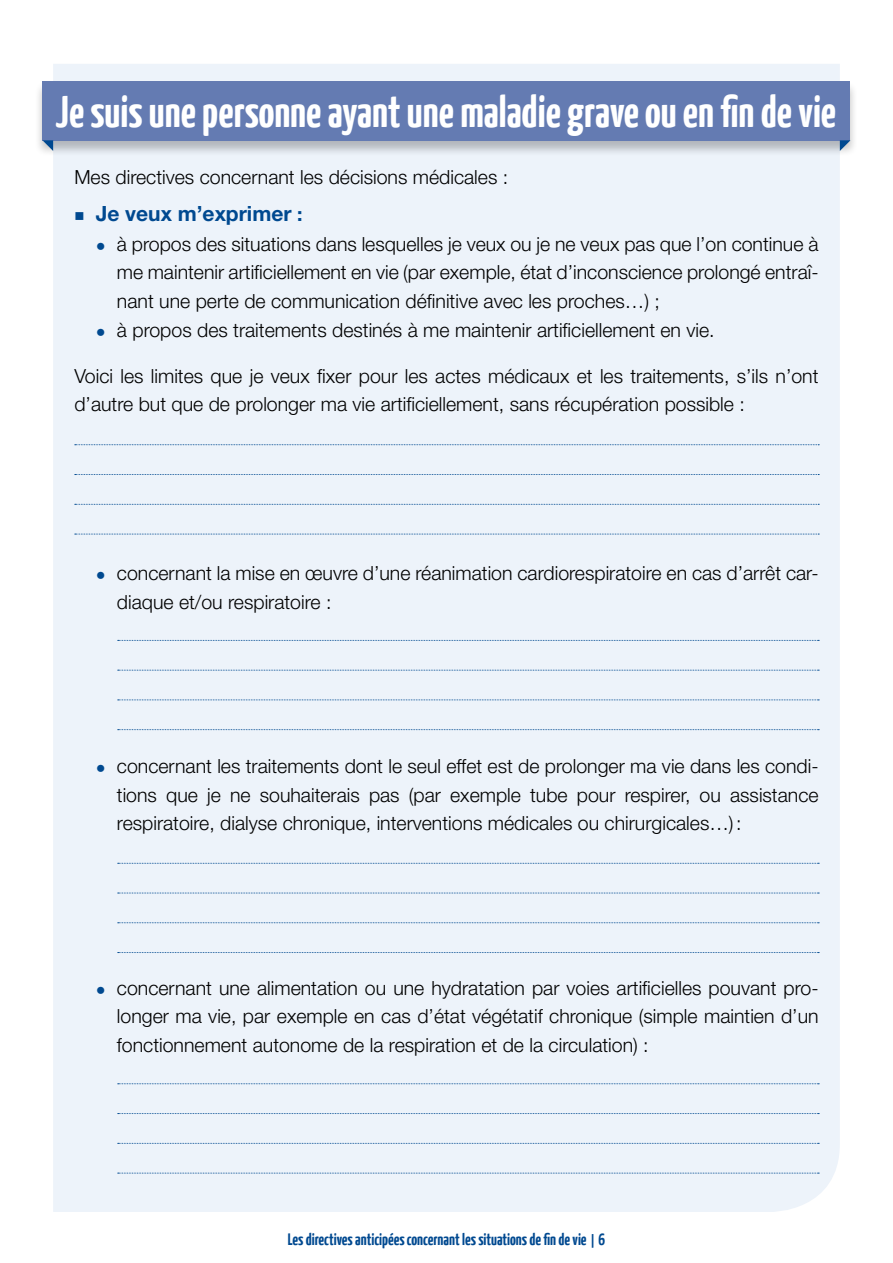
<style>
.page{position:relative;width:893px;height:1263px;background:#fff}
.page>*{position:absolute;margin:0;border:0;box-sizing:border-box;transform-origin:0 0}
.Rubrique{font:700 44.25px "Yanone Kaffeesatz";color:#fff}
.t1{font:700 21px "Helvetica Neue LT Std";color:#004990}
.texte_courant{font:300 19.5px/28.5px "Helvetica Neue LT Std";color:#000;text-align:justify}
.t2{font:700 16.5px "Yanone Kaffeesatz";color:#004990}
.s1{font-size:19.5px}
.s2{font-family:"Arial";font-weight:400;font-size:16.5px;color:#004990}
.s3{font-size:13.5px}
</style>
<div class="page">
<div style="left:53px;top:64px;width:787px;height:1148px;background:#edf3fa"></div>
<div style="left:34px;top:81px;width:825px;height:76px;background:#000;opacity:.25"></div>
<div style="left:43px;top:81px;width:807px;height:59px;background:#647bb2"></div>
<svg style="left:43px;top:140px;width:10px;height:11px"></svg>
<svg style="left:840px;top:140px;width:10px;height:11px"></svg>
<svg style="left:75px;top:534px;width:744px;height:1px"></svg>
<svg style="left:75px;top:504px;width:744px;height:1px"></svg>
<svg style="left:75px;top:474px;width:744px;height:1px"></svg>
<svg style="left:75px;top:444px;width:744px;height:1px"></svg>
<svg style="left:118px;top:729px;width:701px;height:1px"></svg>
<svg style="left:118px;top:699px;width:701px;height:1px"></svg>
<svg style="left:118px;top:670px;width:701px;height:1px"></svg>
<svg style="left:118px;top:640px;width:701px;height:1px"></svg>
<svg style="left:118px;top:952px;width:701px;height:1px"></svg>
<svg style="left:118px;top:922px;width:701px;height:1px"></svg>
<svg style="left:118px;top:893px;width:701px;height:1px"></svg>
<svg style="left:118px;top:863px;width:701px;height:1px"></svg>
<svg style="left:118px;top:1173px;width:701px;height:1px"></svg>
<svg style="left:118px;top:1143px;width:701px;height:1px"></svg>
<svg style="left:118px;top:1113px;width:701px;height:1px"></svg>
<svg style="left:118px;top:1083px;width:701px;height:1px"></svg>
<svg style="left:76px;top:212px;width:7px;height:8px"></svg>
<p class="Rubrique" style="left:55px;top:84px;width:782px">Je suis une personne ayant une maladie grave ou en fin de vie</p>
<p class="texte_courant" style="left:74px;top:162px;width:435px">Mes directives concernant les décisions médicales :</p>
<p class="t1" style="left:96px;top:201px;width:208px">Je veux m’exprimer <span class="s1">:</span></p>
<p class="texte_courant" style="left:117px;top:229px;width:703px;text-indent:-21px"><span class="s2">●</span> à propos des situations dans lesquelles je veux ou je ne veux pas que l’on continue à me maintenir artificiellement en vie (par exemple, état d’inconscience prolongé entraî&shy;nant une perte de communication définitive avec les proches…) ;</p>
<p class="texte_courant" style="left:96px;top:316px;width:620px"><span class="s2">●</span> à propos des traitements destinés à me maintenir artificiellement en vie.</p>
<p class="texte_courant" style="left:74px;top:361px;width:746px">Voici les limites que je veux fixer pour les actes médicaux et les traitements, s’ils n’ont d’autre but que de prolonger ma vie artificiellement, sans récupération possible :</p>
<p class="texte_courant" style="left:117px;top:558px;width:703px;text-indent:-21px"><span class="s2">●</span> concernant la mise en œuvre d’une réanimation cardiorespiratoire en cas d’arrêt car&shy;diaque et/ou respiratoire :</p>
<p class="texte_courant" style="left:117px;top:751px;width:703px;text-indent:-21px"><span class="s2">●</span> concernant les traitements dont le seul effet est de prolonger ma vie dans les condi&shy;tions que je ne souhaiterais pas (par exemple tube pour respirer, ou assistance respiratoire, dialyse chronique, interventions médicales ou chirurgicales…):</p>
<p class="texte_courant" style="left:117px;top:973px;width:703px;text-indent:-21px"><span class="s2">●</span> concernant une alimentation ou une hydratation par voies artificielles pouvant pro&shy;longer ma vie, par exemple en cas d’état végétatif chronique (simple maintien d’un fonctionnement autonome de la respiration et de la circulation) :</p>
<p class="t2" style="left:288px;top:1229px;width:319px">Les directives anticipées concernant les situations de fin de vie <span class="s3">|</span> 6</p>
</div>
